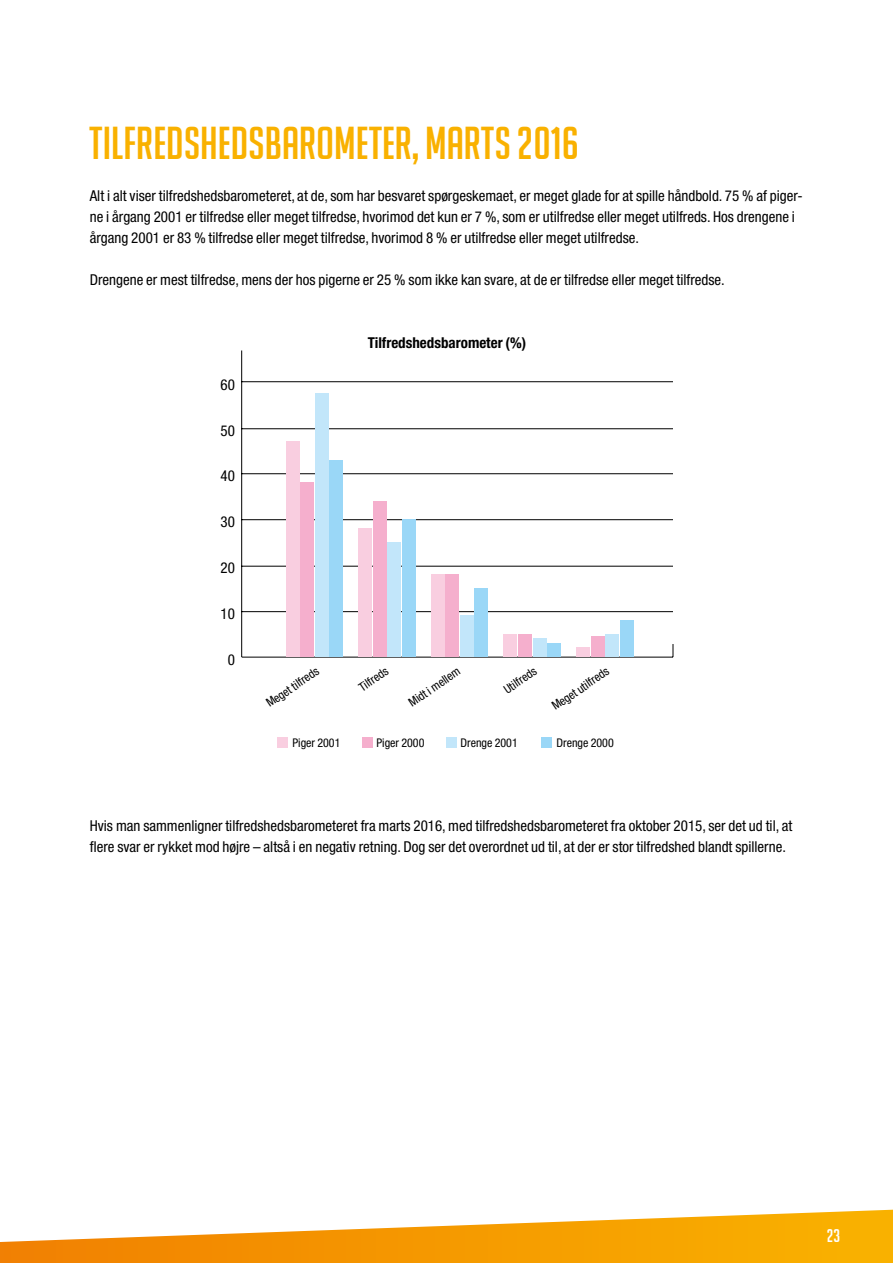
<style>
.page{position:relative;width:893px;height:1263px;background:#fff}
.page>*{position:absolute;margin:0;border:0;box-sizing:border-box;transform-origin:0 0}
.t1{font:45px "Big Noodle Titling";color:#f9b100}
.t2{font:18px "Big Noodle Titling";color:#fff}
.t3{font:condensed 15px/21px "Helvetica Neue LT Std";color:#000}
.t4{font:700 condensed 15px "Helvetica Neue LT Std";color:#000}
.t5{font:condensed 12px "Helvetica Neue LT Std";color:#000}
</style>
<div class="page">
<svg style="left:0;top:1210px;width:893px;height:53px"></svg>
<hr style="left:242px;top:566px;width:431px;height:1px;background:#000">
<hr style="left:242px;top:611px;width:431px;height:1px;background:#000">
<hr style="left:242px;top:519px;width:431px;height:1px;background:#000">
<hr style="left:242px;top:473px;width:431px;height:1px;background:#000">
<hr style="left:242px;top:428px;width:431px;height:1px;background:#000">
<hr style="left:242px;top:381px;width:431px;height:1px;background:#000">
<hr style="left:242px;top:657px;width:431px;height:1px;background:#000">
<hr style="left:241px;top:350px;width:1px;height:307px;background:#000">
<svg style="left:673px;top:644px;width:1px;height:13px"></svg>
<div style="left:620px;top:620px;width:13px;height:37px;background:#9ad7f7"></div>
<div style="left:606px;top:634px;width:13px;height:23px;background:#c2e6fa"></div>
<div style="left:591px;top:636px;width:13px;height:21px;background:#f5afcd"></div>
<div style="left:577px;top:648px;width:13px;height:9px;background:#f9cee0"></div>
<div style="left:547px;top:643px;width:14px;height:14px;background:#9ad7f7"></div>
<div style="left:533px;top:639px;width:13px;height:18px;background:#c2e6fa"></div>
<div style="left:518px;top:634px;width:13px;height:23px;background:#f5afcd"></div>
<div style="left:504px;top:634px;width:13px;height:23px;background:#f9cee0"></div>
<div style="left:475px;top:588px;width:13px;height:69px;background:#9ad7f7"></div>
<div style="left:460px;top:616px;width:13px;height:41px;background:#c2e6fa"></div>
<div style="left:446px;top:574px;width:13px;height:83px;background:#f5afcd"></div>
<div style="left:431px;top:574px;width:13px;height:83px;background:#f9cee0"></div>
<div style="left:402px;top:519px;width:13px;height:138px;background:#9ad7f7"></div>
<div style="left:388px;top:542px;width:13px;height:115px;background:#c2e6fa"></div>
<div style="left:373px;top:501px;width:13px;height:156px;background:#f5afcd"></div>
<div style="left:359px;top:529px;width:13px;height:128px;background:#f9cee0"></div>
<div style="left:330px;top:460px;width:13px;height:197px;background:#9ad7f7"></div>
<div style="left:315px;top:393px;width:13px;height:264px;background:#c2e6fa"></div>
<div style="left:301px;top:483px;width:13px;height:174px;background:#f5afcd"></div>
<div style="left:286px;top:442px;width:13px;height:215px;background:#f9cee0"></div>
<div style="left:277px;top:737px;width:11px;height:11px;background:#f9cee0"></div>
<div style="left:362px;top:737px;width:11px;height:11px;background:#f5afcd"></div>
<div style="left:446px;top:737px;width:11px;height:11px;background:#c2e6fa"></div>
<div style="left:541px;top:737px;width:11px;height:11px;background:#9ad7f7"></div>
<h1 class="t1" style="left:89px;top:119px;width:491px">TILFREDSHEDSBAROMETER, MARTS 2016</h1>
<p class="t3" style="left:90px;top:185px;width:715px">Alt i alt viser tilfredshedsbarometeret, at de, som har besvaret spørgeskemaet, er meget glade for at spille håndbold. 75 % af piger&shy;ne i årgang 2001 er tilfredse eller meget tilfredse, hvorimod det kun er 7 %, som er utilfredse eller meget utilfreds. Hos drengene i årgang 2001 er 83 % tilfredse eller meget tilfredse, hvorimod 8 % er utilfredse eller meget utilfredse.</p>
<p class="t3" style="left:90px;top:269px;width:637px">Drengene er mest tilfredse, mens der hos pigerne er 25 % som ikke kan svare, at de er tilfredse eller meget tilfredse.</p>
<p class="t3" style="left:220px;top:374px;width:16px">60</p>
<p class="t3" style="left:220px;top:420px;width:16px">50</p>
<p class="t3" style="left:220px;top:465px;width:16px">40</p>
<p class="t3" style="left:220px;top:511px;width:16px">30</p>
<p class="t3" style="left:220px;top:557px;width:16px">20</p>
<p class="t3" style="left:220px;top:603px;width:16px">10</p>
<p class="t3" style="left:228px;top:649px;width:9px">0</p>
<p class="t4" style="left:368px;top:334px;width:160px">Tilfredshedsbarometer (%)</p>
<p class="t5" style="left:264px;top:698px;width:62px;rotate:-34deg">Meget tilfreds</p>
<p class="t5" style="left:356px;top:682px;width:34px;rotate:-34deg">Tilfreds</p>
<p class="t5" style="left:406px;top:697px;width:61px;rotate:-34deg">Midt i mellem</p>
<p class="t5" style="left:501px;top:685px;width:38px;rotate:-34deg">Utilfreds</p>
<p class="t5" style="left:549px;top:701px;width:68px;rotate:-34deg">Meget utilfreds</p>
<p class="t5" style="left:292px;top:736px;width:50px">Piger 2001</p>
<p class="t5" style="left:376px;top:736px;width:50px">Piger 2000</p>
<p class="t5" style="left:460px;top:736px;width:59px">Drenge 2001</p>
<p class="t5" style="left:556px;top:736px;width:59px">Drenge 2000</p>
<p class="t3" style="left:90px;top:815px;width:704px">Hvis man sammenligner tilfredshedsbarometeret fra marts 2016, med tilfredshedsbarometeret fra oktober 2015, ser det ud til, at flere svar er rykket mod højre – altså i en negativ retning. Dog ser det overordnet ud til, at der er stor tilfredshed blandt spillerne.</p>
<p class="t2" style="left:827px;top:1226px;width:15px">23</p>
</div>
